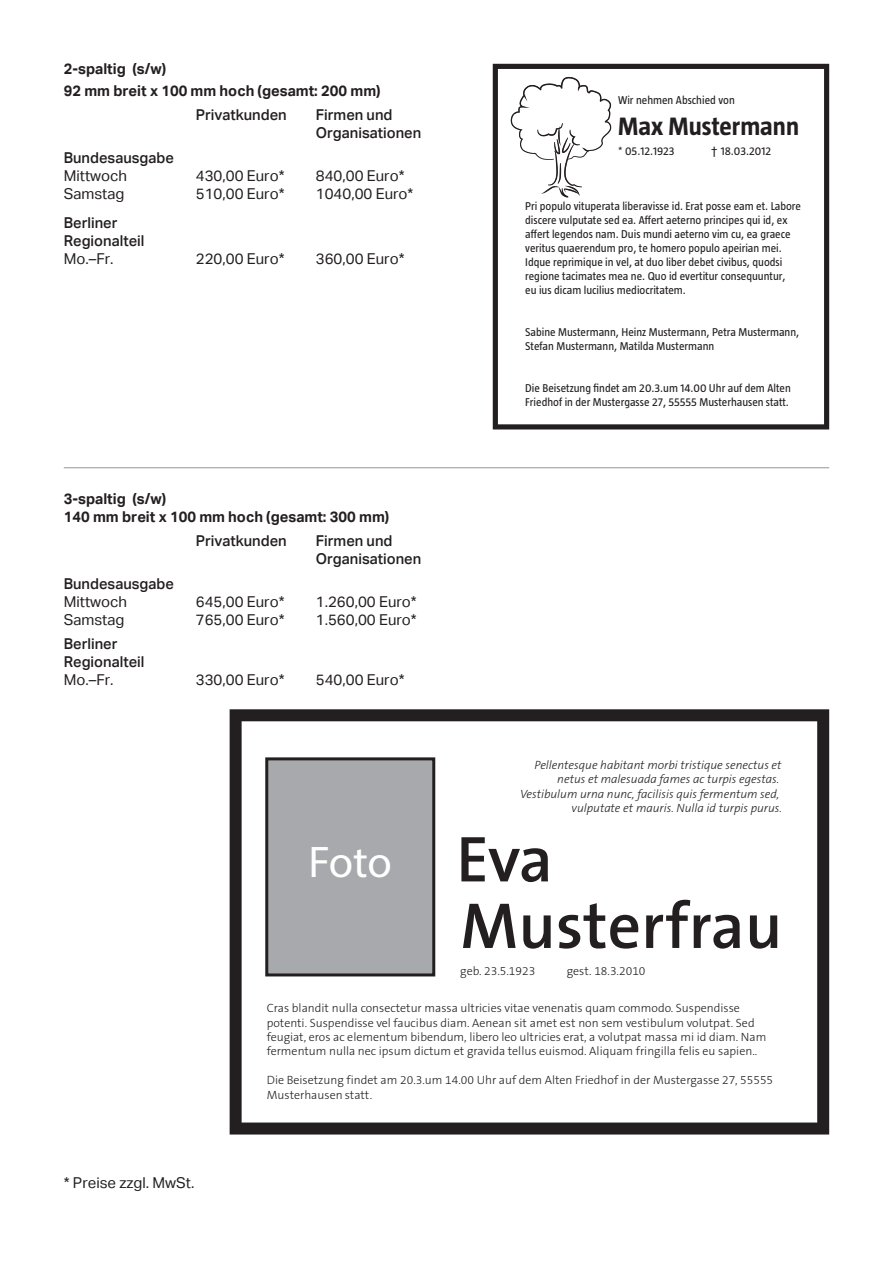
<style>
.page{position:relative;width:893px;height:1263px;background:#fff}
.page>*{position:absolute;margin:0;border:0;box-sizing:border-box;transform-origin:0 0}
.t1{font:600 65.4px/66.6px "The Sans B6";color:#231f20}
.t2{font:44.4px "Myriad Pro";color:#fff}
.t3{font:700 25.8px "Taz";color:#231f20}
.t4{font:15px "Aktiv Grotesk";color:#231f20}
.t5{font:500 15px/18px "Aktiv Grotesk";color:#231f20}
.t6{font:700 15px/18px "Aktiv Grotesk";color:#231f20}
.t7{font:300 12px/14.4px "The Sans B3";color:#231f20}
.t8{font:italic 300 12px/14.4px "The Sans B3";color:#231f20;text-align:right}
.t9{font:11.55px/14px "Taz";color:#231f20}
.s1{font-family:"Helvetica"}
</style>
<div class="page">
<svg style="left:230px;top:709px;width:599px;height:425px"></svg>
<div style="left:265px;top:757px;width:170px;height:219px;background:#a8a9ad;border:3px solid #231f20"></div>
<svg style="left:493px;top:64px;width:336px;height:365px"></svg>
<svg style="left:511px;top:77px;width:100px;height:121px"></svg>
<hr style="left:64px;top:467px;width:765px;height:1px;background:#939598">
<p class="t6" style="left:64px;top:59px;width:318px;line-height:21.6px">2-spaltig (s/w)<br>92 mm breit x 100 mm hoch (gesamt: 200 mm)</p>
<p class="t5" style="left:196px;top:106px;width:92px">Privatkunden</p>
<p class="t5" style="left:316px;top:106px;width:107px">Firmen und<br>Organisationen</p>
<p class="t5" style="left:64px;top:149px;width:112px">Bundesausgabe</p>
<p class="t4" style="left:64px;top:167px;width:65px">Mittwoch</p>
<p class="t4" style="left:196px;top:167px;width:90px">430,00 Euro*</p>
<p class="t4" style="left:316px;top:167px;width:90px">840,00 Euro*</p>
<p class="t4" style="left:64px;top:185px;width:62px">Samstag</p>
<p class="t4" style="left:196px;top:185px;width:90px">510,00 Euro*</p>
<p class="t4" style="left:316px;top:185px;width:99px">1040,00 Euro*</p>
<p class="t5" style="left:64px;top:213px;width:82px">Berliner<br>Regionalteil</p>
<p class="t4" style="left:64px;top:250px;width:51px">Mo.–Fr.</p>
<p class="t4" style="left:196px;top:250px;width:90px">220,00 Euro*</p>
<p class="t4" style="left:316px;top:250px;width:90px">360,00 Euro*</p>
<p class="t6" style="left:64px;top:490px;width:327px">3-spaltig (s/w)<br>140 mm breit x 100 mm hoch (gesamt: 300 mm)</p>
<p class="t5" style="left:196px;top:532px;width:92px">Privatkunden</p>
<p class="t5" style="left:316px;top:532px;width:107px">Firmen und<br>Organisationen</p>
<p class="t5" style="left:64px;top:574px;width:112px">Bundesausgabe</p>
<p class="t4" style="left:64px;top:593px;width:65px">Mittwoch</p>
<p class="t4" style="left:196px;top:593px;width:90px">645,00 Euro*</p>
<p class="t4" style="left:316px;top:593px;width:103px">1.260,00 Euro*</p>
<p class="t4" style="left:64px;top:611px;width:62px">Samstag</p>
<p class="t4" style="left:196px;top:611px;width:90px">765,00 Euro*</p>
<p class="t4" style="left:316px;top:611px;width:103px">1.560,00 Euro*</p>
<p class="t5" style="left:64px;top:635px;width:82px">Berliner<br>Regionalteil</p>
<p class="t4" style="left:64px;top:671px;width:51px">Mo.–Fr.</p>
<p class="t4" style="left:196px;top:671px;width:90px">330,00 Euro*</p>
<p class="t4" style="left:316px;top:671px;width:90px">540,00 Euro*</p>
<h2 class="t2" style="left:308px;top:835px;width:85px">Foto</h2>
<p class="t9" style="left:618px;top:93px;width:118px">Wir nehmen Abschied von</p>
<h3 class="t3" style="left:618px;top:111px;width:182px">Max Mustermann</h3>
<p class="t9" style="left:618px;top:144px;width:58px"><span class="s1">*</span> 05.12.1923</p>
<p class="t9" style="left:711px;top:144px;width:62px"><span class="s1">†</span> 18.03.2012</p>
<p class="t9" style="left:525px;top:199px;width:277px">Pri populo vituperata liberavisse id. Erat posse eam et. Labore discere vulputate sed ea. Affert aeterno principes qui id, ex affert legendos nam. Duis mundi aeterno vim cu, ea graece veritus quaerendum pro, te homero populo apeirian mei.<br>Idque reprimique in vel, at duo liber debet civibus, quodsi regione tacimates mea ne. Quo id evertitur consequuntur,<br>eu ius dicam lucilius mediocritatem.</p>
<p class="t9" style="left:525px;top:325px;width:276px">Sabine Mustermann, Heinz Mustermann, Petra Mustermann,<br>Stefan Mustermann, Matilda Mustermann</p>
<p class="t9" style="left:525px;top:381px;width:267px">Die Beisetzung findet am 20.3.um 14.00 Uhr auf dem Alten<br>Friedhof in der Mustergasse 27, 55555 Musterhausen statt.</p>
<p class="t8" style="left:520px;top:758px;width:263px">Pellentesque habitant morbi tristique senectus et netus et malesuada fames ac turpis egestas.<br>Vestibulum urna nunc, facilisis quis fermentum sed, vulputate et mauris. Nulla id turpis purus.</p>
<h1 class="t1" style="left:456px;top:828px;width:327px">Eva<br>Musterfrau</h1>
<p class="t7" style="left:460px;top:964px;width:77px">geb. 23.5.1923</p>
<p class="t7" style="left:567px;top:964px;width:80px">gest. 18.3.2010</p>
<p class="t4" style="left:64px;top:1174px;width:132px">* Preise zzgl. MwSt.</p>
<p class="t7" style="left:267px;top:1001px;width:501px">Cras blandit nulla consectetur massa ultricies vitae venenatis quam commodo. Suspendisse potenti. Suspendisse vel faucibus diam. Aenean sit amet est non sem vestibulum volutpat. Sed feugiat, eros ac elementum bibendum, libero leo ultricies erat, a volutpat massa mi id diam. Nam fermentum nulla nec ipsum dictum et gravida tellus euismod. Aliquam fringilla felis eu sapien..</p>
<p class="t7" style="left:267px;top:1073px;width:508px">Die Beisetzung findet am 20.3.um 14.00 Uhr auf dem Alten Friedhof in der Mustergasse 27, 55555<br>Musterhausen statt.</p>
</div>
